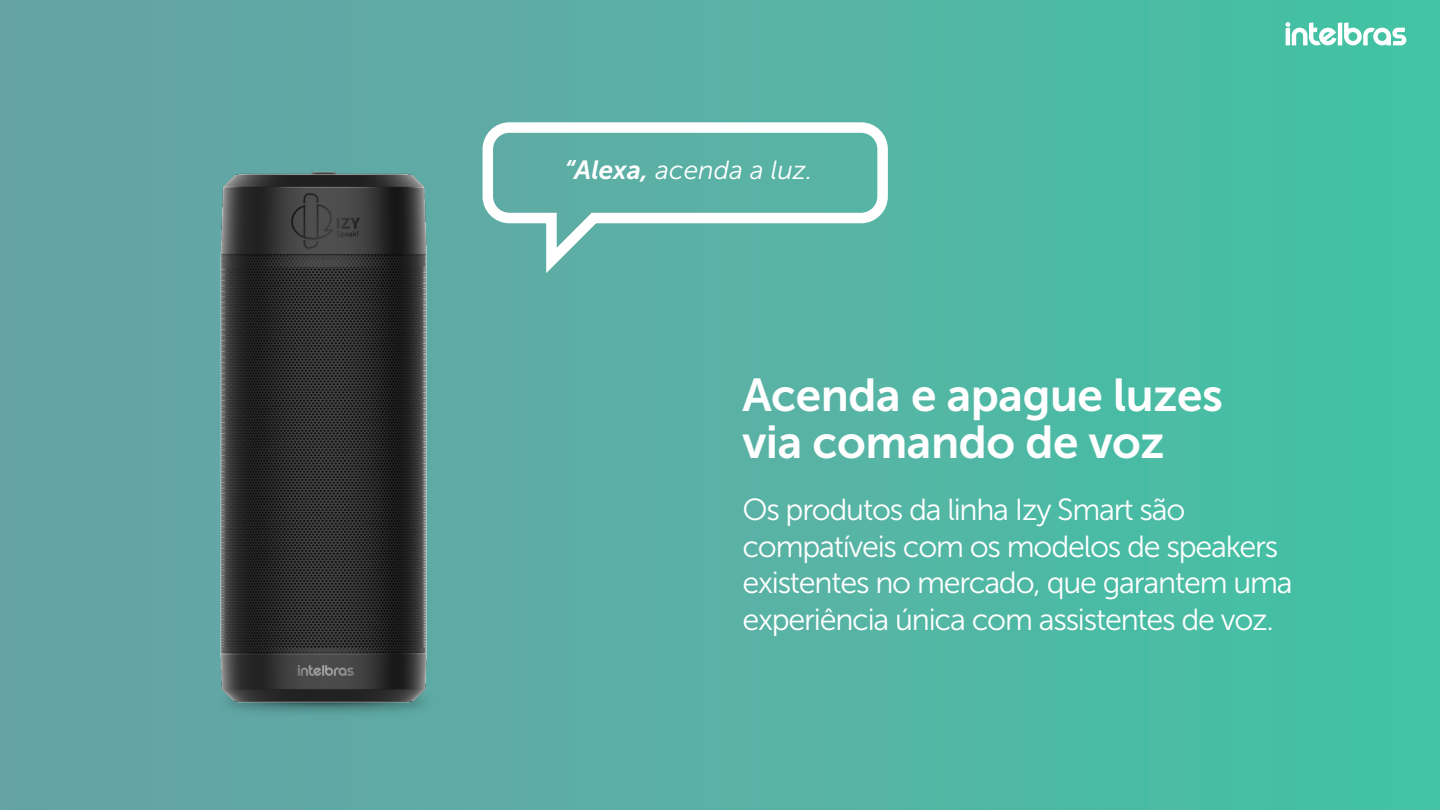
<style>
.page{position:relative;width:1440px;height:810px;background:#fff}
.page>*{position:absolute;margin:0;border:0;box-sizing:border-box;transform-origin:0 0}
.t1{font:45.97px/46.7px "Museo Sans 700";letter-spacing:-.01em;color:#fff}
.t2{font:30.53px/36.6px "Museo Sans 300";letter-spacing:-.04em;color:#fff}
.t3{font:italic 26.25px "Museo Sans 300";color:#fff}
.s1{font-family:"Museo Sans 700"}
</style>
<div class="page">
<div style="left:0;top:0;width:1440px;height:810px;background:linear-gradient(to right,#69a1a6,#44c3a4)"></div>
<svg style="left:1285px;top:22px;width:121px;height:24px"></svg>
<svg style="left:477px;top:117px;width:416px;height:169px;background:#71bfb3"></svg>
<img style="left:0;top:122px;width:848px;height:639px">
<p class="t3" style="left:564px;top:156px;width:250px"><span class="s1">“Alexa,</span> acenda a luz.</p>
<h1 class="t1" style="left:742px;top:372px;width:482px">Acenda e apague luzes via comando de voz</h1>
<p class="t2" style="left:742px;top:492px;width:552px">Os produtos da linha Izy Smart são compatíveis com os modelos de speakers existentes no mercado, que garantem uma experiência única com assistentes de voz.</p>
</div>
